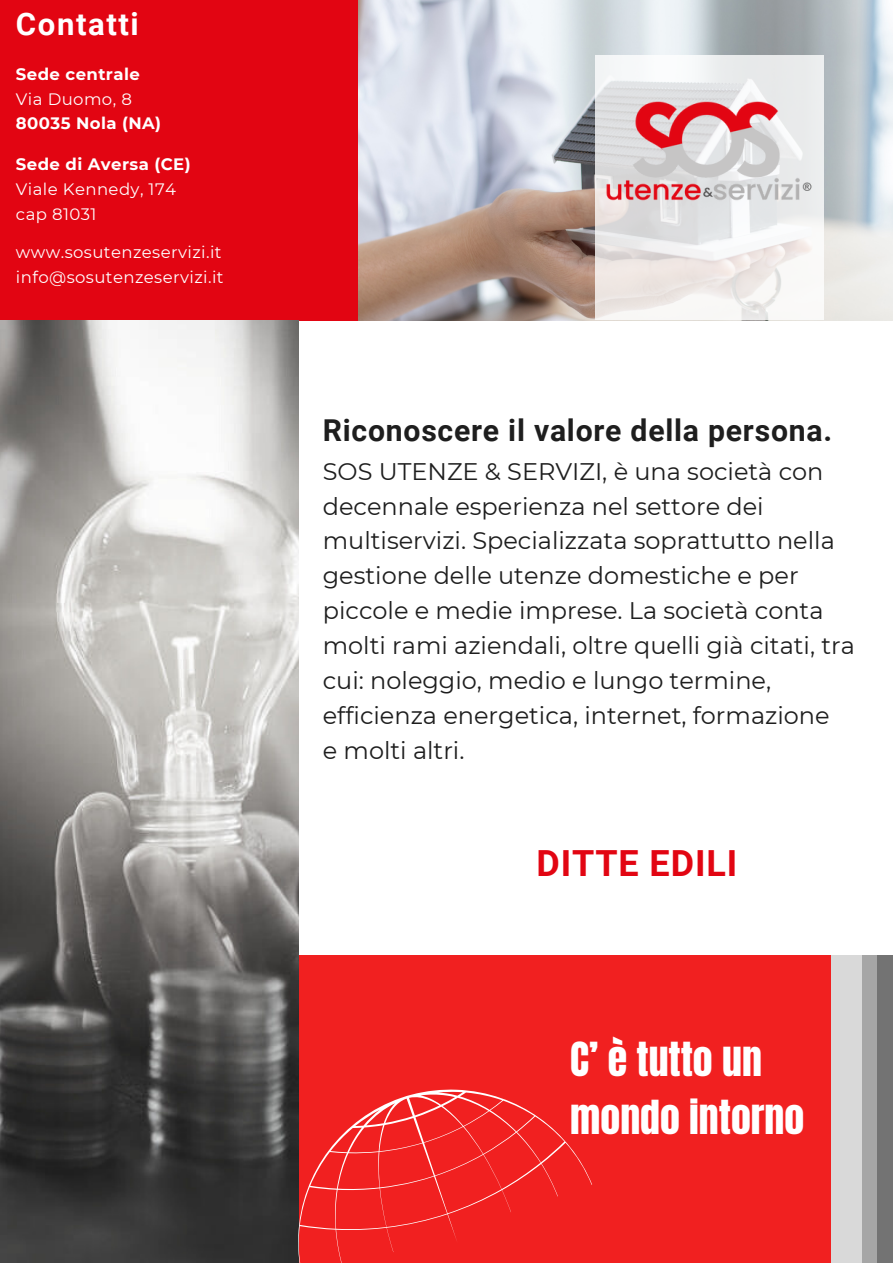
<style>
.page{position:relative;width:893px;height:1264px;background:#fff}
.page>*{position:absolute;margin:0;border:0;box-sizing:border-box;transform-origin:0 0}
.t1{font:39.9px/58.5px "Anton";color:#fff}
.t2{font:700 36px "Roboto";letter-spacing:.025em;color:#e20512}
.t3{font:700 31.05px "Roboto";letter-spacing:.05em;color:#fff}
.t4{font:700 30.15px "Roboto";letter-spacing:.025em;color:#1e1e1e}
.t5{font:24px/34.8px "Montserrat";color:#1e1e1e}
.t6{font:16.5px "Montserrat";letter-spacing:.025em;color:#fff}
.t7{font:700 16.5px "Montserrat";letter-spacing:.025em;color:#fff}
</style>
<div class="page">
<div style="left:0;top:0;width:358px;height:320px;background:#e20512"></div>
<div style="left:297px;top:954px;width:595px;height:308px;background:#f12020"></div>
<img style="left:0;top:320px;width:298px;height:942px">
<img style="left:358px;top:0;width:534px;height:320px">
<svg style="left:595px;top:56px;width:228px;height:264px"></svg>
<img style="left:597px;top:86px;width:223px;height:128px">
<div style="left:861px;top:954px;width:31px;height:308px;background:#737373"></div>
<div style="left:846px;top:955px;width:31px;height:307px;background:#a6a6a6"></div>
<div style="left:831px;top:954px;width:30px;height:308px;background:#d9d9d9"></div>
<svg style="left:297px;top:1089px;width:295px;height:173px"></svg>
<p class="t3" style="left:16px;top:6px;width:124px">Contatti</p>
<p class="t7" style="left:16px;top:64px;width:125px">Sede centrale</p>
<p class="t6" style="left:16px;top:88px;width:117px">Via Duomo, 8</p>
<p class="t7" style="left:16px;top:113px;width:147px">80035 Nola (NA)</p>
<p class="t7" style="left:16px;top:154px;width:176px">Sede di Aversa (CE)</p>
<p class="t6" style="left:16px;top:179px;width:162px">Viale Kennedy, 174</p>
<p class="t6" style="left:16px;top:204px;width:82px">cap 81031</p>
<p class="t6" style="left:16px;top:242px;width:207px">www.sosutenzeservizi.it</p>
<p class="t6" style="left:16px;top:267px;width:209px">info@sosutenzeservizi.it</p>
<p class="t4" style="left:323px;top:413px;width:511px">Riconoscere il valore della persona.</p>
<p class="t5" style="left:323px;top:454px;width:533px">SOS UTENZE &amp; SERVIZI, è una società con decennale esperienza nel settore dei multiservizi. Specializzata soprattutto nella gestione delle utenze domestiche e per piccole e medie imprese. La società conta molti rami aziendali, oltre quelli già citati, tra cui: noleggio, medio e lungo termine, efficienza energetica, internet, formazione<br>e molti altri.</p>
<p class="t2" style="left:536px;top:842px;width:202px">DITTE EDILI</p>
<p class="t1" style="left:570px;top:1030px;width:235px">C’ è tutto un mondo intorno</p>
</div>
